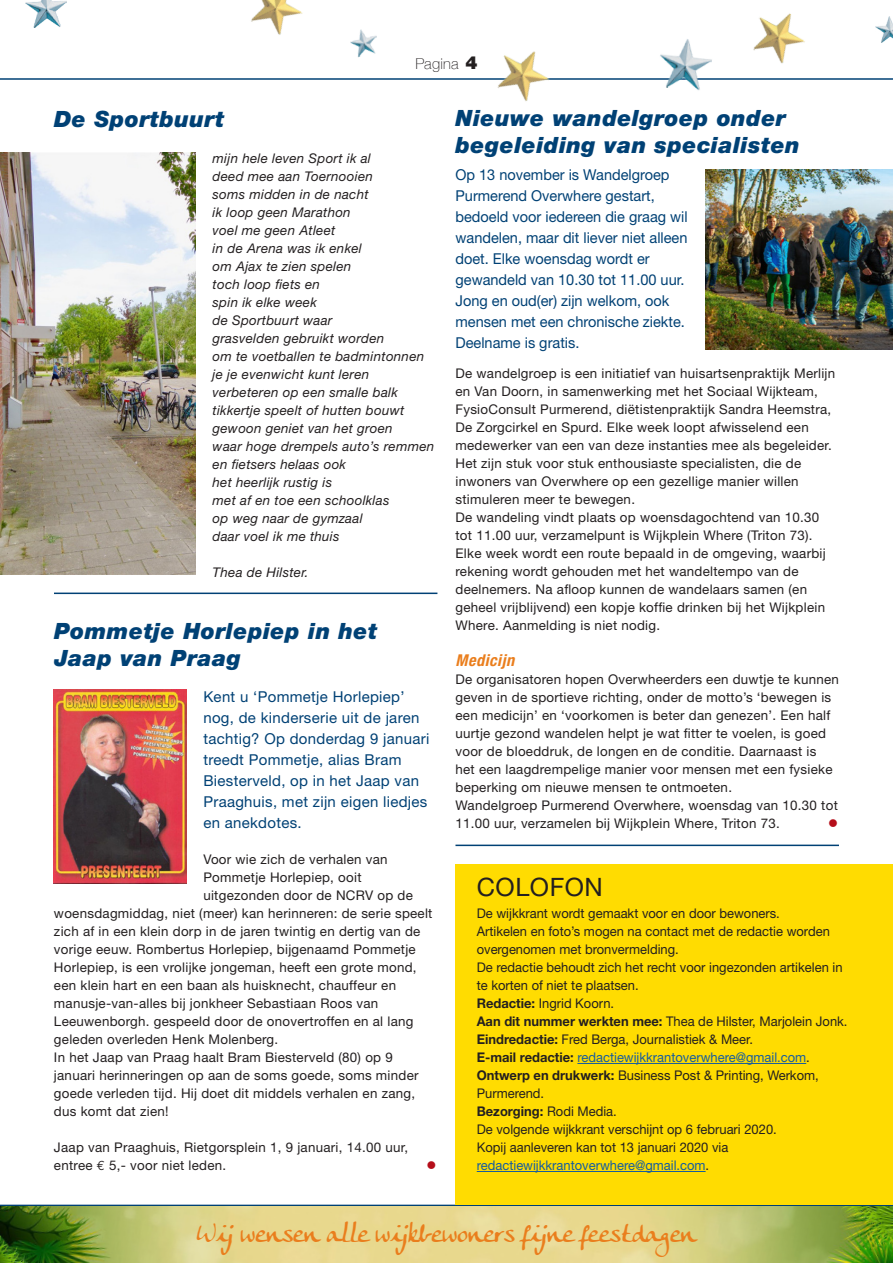
<style>
.page{position:relative;width:893px;height:1263px;background:#fff}
.page>*{position:absolute;margin:0;border:0;box-sizing:border-box;transform-origin:0 0}
.t1{font:25.35px "Anke Calligraphic FG";letter-spacing:.02em;color:#ea7e1d}
.t2{font:25.35px "Helvetica Neue";letter-spacing:.02em;color:#231f20}
.t3{font:italic 900 22.5px/27px "Helvetica Neue";letter-spacing:.02em;color:#004175}
.t4{font:italic 700 condensed 16.35px "Helvetica Neue";letter-spacing:.03em;color:#ea7e1d}
.t5{font:15px/21px "Helvetica Neue";color:#004175}
.t6{font:15px/21px "Helvetica Neue";letter-spacing:.02em;color:#004175}
.t7{font:100 15px "Helvetica Neue";letter-spacing:.02em;color:#231f20}
.t8{font:13.35px/18px "Helvetica Neue";letter-spacing:.02em;color:#231f20}
.t9{font:13.35px/18px "Helvetica Neue";color:#231f20}
.t10{font:italic 13.35px/18px "Helvetica Neue";letter-spacing:.02em;color:#231f20}
.t11{font:13.35px "Wingdings";color:#b50e1a}
.s1{font-weight:900;font-size:18px}
.s2{font-family:"Euro Mono"}
.s3{font-weight:700}
.s4{color:#175d9e}
</style>
<div class="page">
<hr style="left:0;top:78px;width:893px;height:2px;background:#004175">
<hr style="left:0;top:1205px;width:893px;height:1px;background:#004175">
<img style="left:0;top:1206px;width:893px;height:57px">
<div style="left:455px;top:864px;width:438px;height:341px;background:#ffdc01"></div>
<hr style="left:577px;top:1063px;width:229px;height:1px;background:#175d9e">
<hr style="left:477px;top:1171px;width:229px;height:1px;background:#175d9e">
<hr style="left:54px;top:593px;width:383px;height:1px;background:#004175">
<img style="left:350px;top:29px;width:27px;height:29px">
<img style="left:876px;top:16px;width:17px;height:27px">
<img style="left:26px;top:0;width:40px;height:27px">
<img style="left:656px;top:39px;width:58px;height:52px">
<img style="left:251px;top:0;width:52px;height:35px">
<img style="left:488px;top:51px;width:70px;height:50px">
<img style="left:753px;top:13px;width:52px;height:51px">
<img style="left:54px;top:690px;width:132px;height:193px">
<hr style="left:455px;top:845px;width:384px;height:1px;background:#004175">
<img style="left:706px;top:169px;width:187px;height:181px">
<img style="left:0;top:153px;width:196px;height:421px">
<p class="t7" style="left:415px;top:52px;width:63px">Pagina <span class="s1">4</span></p>
<h2 class="t3" style="left:54px;top:105px;width:172px">De Sportbuurt</h2>
<p class="t10" style="left:213px;top:149px;width:223px">mijn hele leven Sport ik al<br>deed mee aan Toernooien<br>soms midden in de nacht<br>ik loop geen Marathon<br>voel me geen Atleet<br>in de Arena was ik enkel<br>om Ajax te zien spelen<br>toch loop fiets en<br>spin ik elke week<br>de Sportbuurt waar<br>grasvelden gebruikt worden<br>om te voetballen te badmintonnen je je evenwicht kunt leren verbeteren op een smalle balk tikkertje speelt of hutten bouwt gewoon geniet van het groen<br>waar hoge drempels auto’s remmen en fietsers helaas ook<br>het heerlijk rustig is<br>met af en toe een schoolklas<br>op weg naar de gymzaal<br>daar voel ik me thuis</p>
<p class="t10" style="left:213px;top:563px;width:97px">Thea de Hilster.</p>
<h2 class="t3" style="left:54px;top:617px;width:325px">Pommetje Horlepiep in het<br>Jaap van Praag</h2>
<p class="t6" style="left:203px;top:686px;width:228px">Kent u ‘Pommetje Horlepiep’ nog, de kinderserie uit de jaren tachtig? Op donderdag 9 januari treedt Pommetje, alias Bram<br>Biesterveld, op in het Jaap van<br>Praaghuis, met zijn eigen liedjes en anekdotes.</p>
<p class="t8" style="left:203px;top:850px;width:186px">Voor wie zich de verhalen van</p>
<p class="t8" style="left:203px;top:868px;width:160px">Pommetje Horlepiep, ooit</p>
<p class="t8" style="left:203px;top:886px;width:211px">uitgezonden door de NCRV op de</p>
<p class="t8" style="left:54px;top:904px;width:380px">woensdagmiddag, niet (meer) kan herinneren: de serie speelt</p>
<p class="t8" style="left:54px;top:922px;width:368px">zich af in een klein dorp in de jaren twintig en dertig van de</p>
<p class="t8" style="left:54px;top:940px;width:363px">vorige eeuw. Rombertus Horlepiep, bijgenaamd Pommetje</p>
<p class="t8" style="left:54px;top:958px;width:364px">Horlepiep, is een vrolijke jongeman, heeft een grote mond,</p>
<p class="t8" style="left:54px;top:976px;width:344px">een klein hart en een baan als huisknecht, chauffeur en</p>
<p class="t8" style="left:54px;top:994px;width:326px">manusje-van-alles bij jonkheer Sebastiaan Roos van</p>
<p class="t8" style="left:54px;top:1012px;width:361px">Leeuwenborgh. gespeeld door de onovertroffen en al lang</p>
<p class="t8" style="left:54px;top:1030px;width:226px">geleden overleden Henk Molenberg.</p>
<p class="t8" style="left:54px;top:1048px;width:340px">In het Jaap van Praag haalt Bram Biesterveld (80) op 9</p>
<p class="t8" style="left:54px;top:1066px;width:366px">januari herinneringen op aan de soms goede, soms minder</p>
<p class="t8" style="left:54px;top:1084px;width:363px">goede verleden tijd. Hij doet dit middels verhalen en zang,</p>
<p class="t8" style="left:54px;top:1102px;width:116px">dus komt dat zien!</p>
<p class="t8" style="left:54px;top:1138px;width:356px">Jaap van Praaghuis, Rietgorsplein 1, 9 januari, 14.00 uur, entree <span class="s2">€</span> 5,- voor niet leden.</p>
<p class="t11" style="left:427px;top:1158px;width:11px">●</p>
<h2 class="t3" style="left:455px;top:104px;width:346px">Nieuwe wandelgroep onder begeleiding van specialisten</h2>
<p class="t5" style="left:455px;top:164px;width:234px">Op 13 november is Wandelgroep<br>Purmerend Overwhere gestart, bedoeld voor iedereen die graag wil wandelen, maar dit liever niet alleen doet. Elke woensdag wordt er gewandeld van 10.30 tot 11.00 uur.<br>Jong en oud(er) zijn welkom, ook mensen met een chronische ziekte.<br>Deelname is gratis.</p>
<p class="t8" style="left:455px;top:364px;width:381px">De wandelgroep is een initiatief van huisartsenpraktijk Merlijn en Van Doorn, in samenwerking met het Sociaal Wijkteam, FysioConsult Purmerend, diëtistenpraktijk Sandra Heemstra, De Zorgcirkel en Spurd. Elke week loopt afwisselend een medewerker van een van deze instanties mee als begeleider.<br>Het zijn stuk voor stuk enthousiaste specialisten, die de inwoners van Overwhere op een gezellige manier willen stimuleren meer te bewegen.<br>De wandeling vindt plaats op woensdagochtend van 10.30 tot 11.00 uur, verzamelpunt is Wijkplein Where (Triton 73).<br>Elke week wordt een route bepaald in de omgeving, waarbij rekening wordt gehouden met het wandeltempo van de deelnemers. Na afloop kunnen de wandelaars samen (en geheel vrijblijvend) een kopje koffie drinken bij het Wijkplein Where. Aanmelding is niet nodig.</p>
<p class="t4" style="left:455px;top:650px;width:60px">Medicijn</p>
<p class="t8" style="left:455px;top:670px;width:385px">De organisatoren hopen Overwheerders een duwtje te kunnen geven in de sportieve richting, onder de motto’s ‘bewegen is een medicijn’ en ‘voorkomen is beter dan genezen’. Een half uurtje gezond wandelen helpt je wat fitter te voelen, is goed voor de bloeddruk, de longen en de conditie. Daarnaast is het een laagdrempelige manier voor mensen met een fysieke beperking om nieuwe mensen te ontmoeten.<br>Wandelgroep Purmerend Overwhere, woensdag van 10.30 tot 11.00 uur, verzamelen bij Wijkplein Where, Triton 73.</p>
<p class="t11" style="left:828px;top:816px;width:11px">●</p>
<h1 class="t2" style="left:477px;top:871px;width:128px">COLOFON</h1>
<p class="t9" style="left:477px;top:904px;width:372px">De wijkkrant wordt gemaakt voor en door bewoners.<br>Artikelen en foto’s mogen na contact met de redactie worden overgenomen met bronvermelding.<br>De redactie behoudt zich het recht voor ingezonden artikelen in te korten of niet te plaatsen.<br><span class="s3">Redactie:</span> Ingrid Koorn.<br><span class="s3">Aan dit nummer werkten mee:</span> Thea de Hilster, Marjolein Jonk.<br><span class="s3">Eindredactie:</span> Fred Berga, Journalistiek &amp; Meer.<br><span class="s3">E-mail redactie:</span> <span class="s4">redactiewijkkrantoverwhere@gmail.com</span>.<br><span class="s3">Ontwerp en drukwerk:</span> Business Post &amp; Printing, Werkom, Purmerend.<br><span class="s3">Bezorging:</span> Rodi Media.<br>De volgende wijkkrant verschijnt op 6 februari 2020.<br>Kopij aanleveren kan tot 13 januari 2020 via <span class="s4">redactiewijkkrantoverwhere@gmail.com</span>.</p>
<h1 class="t1" style="left:197px;top:1218px;width:501px">Wij wensen alle wijkbewoners fijne feestdagen</h1>
</div>
